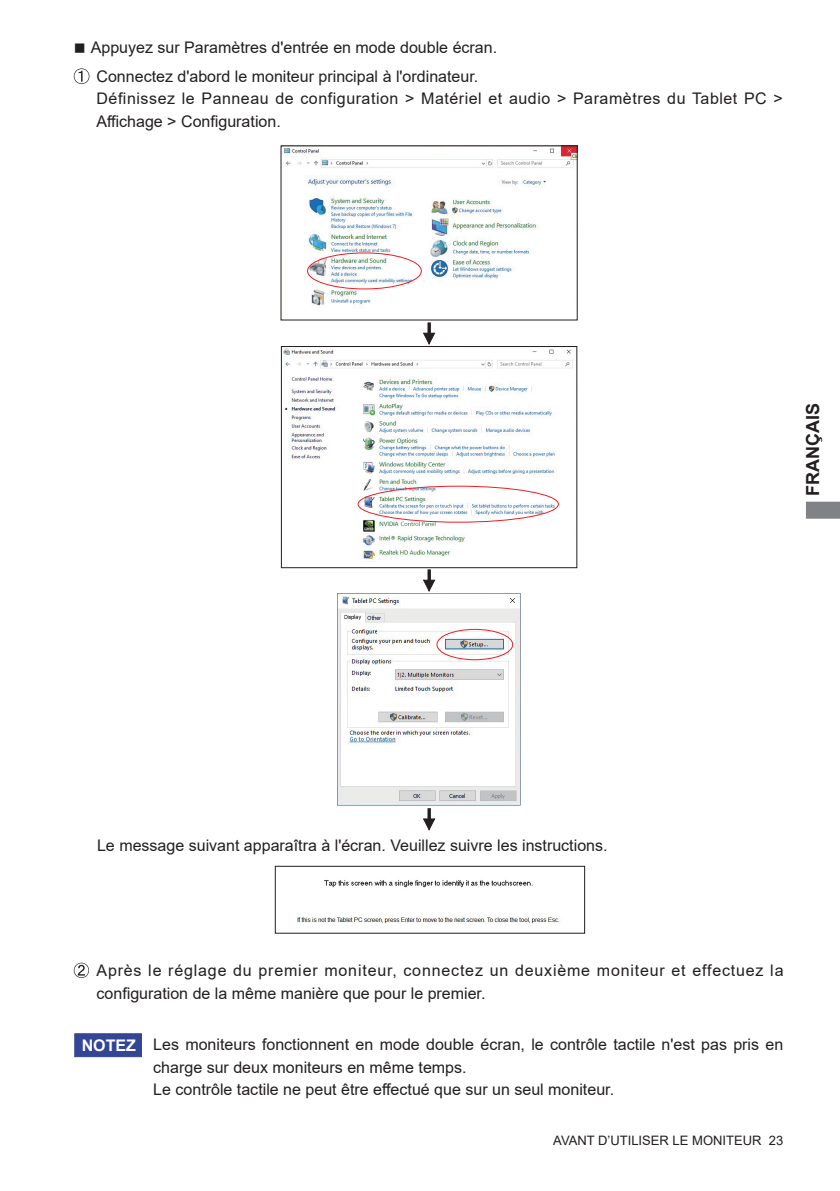
<style>
.page{position:relative;width:840px;height:1191px;background:#fff}
.page>*{position:absolute;margin:0;border:0;box-sizing:border-box;transform-origin:0 0}
.t1{font:700 18px "Arial";color:#231f20}
.t2{font:16px/22.6px "Arial";color:#231f20;text-align:center}
.t3{font:16px/22.6px "Arial";letter-spacing:.05em;color:#231f20}
.t4{font:16px/22.6px "Arial";letter-spacing:.035em;color:#231f20}
.t5{font:700 16px "Arial";color:#fff}
.t6{font:13px "Arial";color:#231f20}
</style>
<div class="page">
<svg style="left:806px;top:502px;width:33px;height:16px"></svg>
<div style="left:74px;top:1033px;width:68px;height:24px;background:#334595;border:1px solid #334595"></div>
<svg style="left:74px;top:68px;width:15px;height:16px"></svg>
<svg style="left:74px;top:962px;width:15px;height:16px"></svg>
<img style="left:283px;top:148px;width:292px;height:158px">
<div style="left:307px;top:253px;width:114px;height:36px;border:1px solid #ee1d23;border-radius:50%"></div>
<img style="left:283px;top:348px;width:290px;height:214px">
<div style="left:281px;top:346px;width:295px;height:222px;border:1px solid #231f20"></div>
<div style="left:357px;top:486px;width:201px;height:36px;border:1px solid #ee1d23;border-radius:50%"></div>
<img style="left:338px;top:594px;width:182px;height:211px">
<div style="left:436px;top:629px;width:76px;height:31px;border:1px solid #ee1d23;border-radius:50%"></div>
<img style="left:297px;top:880px;width:263px;height:44px">
<div style="left:275px;top:866px;width:309px;height:67px;border:1px solid #231f20"></div>
<svg style="left:423px;top:322px;width:11px;height:22px"></svg>
<svg style="left:423px;top:569px;width:11px;height:22px"></svg>
<svg style="left:423px;top:808px;width:11px;height:22px"></svg>
<p class="t2" style="left:74px;top:34px;width:424px;line-height:28.4px">■ Appuyez sur Paramètres d'entrée en mode double écran.<br>Connectez d'abord le moniteur principal à l'ordinateur.</p>
<p class="t4" style="left:96px;top:87px;width:687px">Définissez le Panneau de configuration &gt; Matériel et audio &gt; Paramètres du Tablet PC &gt;<br>Affichage &gt; Configuration.</p>
<p class="t1" style="left:799px;top:496px;width:94px;rotate:-90deg">FRANÇAIS</p>
<p class="t2" style="left:97px;top:833px;width:511px">Le message suivant apparaîtra à l'écran. Veuillez suivre les instructions.</p>
<p class="t3" style="left:96px;top:959px;width:688px">Après le réglage du premier moniteur, connectez un deuxième moniteur et effectuez la configuration de la même manière que pour le premier.</p>
<p class="t2" style="left:153px;top:1033px;width:631px;text-align:left">Les moniteurs fonctionnent en mode double écran, le contrôle tactile n'est pas pris en charge sur deux moniteurs en même temps.<br>Le contrôle tactile ne peut être effectué que sur un seul moniteur.</p>
<p class="t5" style="left:82px;top:1034px;width:56px">NOTEZ</p>
<p class="t6" style="left:553px;top:1131px;width:231px">AVANT D’UTILISER LE MONITEUR 23</p>
</div>
